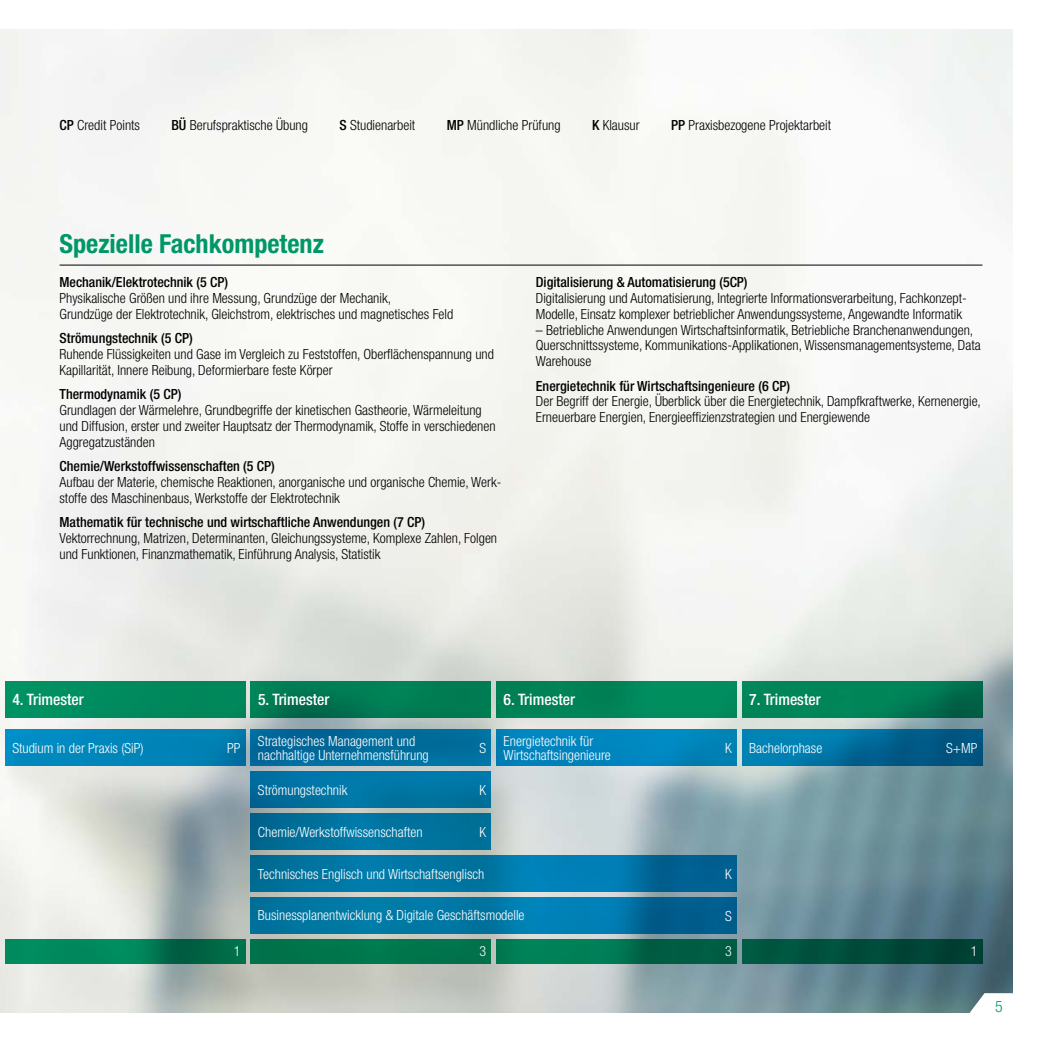
<style>
.page{position:relative;width:1042px;height:1042px;background:#fff}
.page>*{position:absolute;margin:0;border:0;box-sizing:border-box;transform-origin:0 0}
.t1{font:700 condensed 26.25px "Helvetica Neue LT Std";color:#009768}
.t2{font:500 condensed 15.75px "Helvetica Neue LT Std";color:#fff}
.t3{font:300 condensed 15.75px "Helvetica Neue LT Std";color:#009768}
.t4{font:300 condensed 14px/15.8px "Helvetica Neue LT Std";color:#000}
.t5{font:300 condensed 14px/14px "Helvetica Neue LT Std";color:#fff}
.t6{font:500 condensed 14px "Helvetica Neue LT Std";color:#000}
.s1{font-weight:500}
</style>
<div class="page">
<img style="left:0;top:30px;width:1012px;height:982px">
<svg style="left:967px;top:993px;width:46px;height:20px"></svg>
<hr style="left:60px;top:265px;width:922px;height:1px;background:#000">
<div style="left:5px;top:681px;width:241px;height:36px;background:#008a5d"></div>
<div style="left:251px;top:681px;width:240px;height:36px;background:linear-gradient(to bottom,#008157,#00734f)"></div>
<div style="left:496px;top:681px;width:241px;height:36px;background:#008559"></div>
<svg style="left:742px;top:681px;width:240px;height:36px;fill:#008559"></svg>
<svg style="left:5px;top:939px;width:241px;height:24px;fill:#00885c"></svg>
<div style="left:251px;top:939px;width:240px;height:24px;background:#00744c"></div>
<svg style="left:496px;top:939px;width:241px;height:24px"></svg>
<div style="left:742px;top:939px;width:240px;height:24px;background:linear-gradient(to right,#005b43,#003d31)"></div>
<div style="left:496px;top:729px;width:241px;height:37px;background:linear-gradient(to right,#0084be,#0085bb)"></div>
<svg style="left:742px;top:729px;width:240px;height:37px"></svg>
<div style="left:251px;top:729px;width:240px;height:37px;background:#006c9b"></div>
<svg style="left:251px;top:771px;width:240px;height:37px;fill:#0075a3"></svg>
<svg style="left:251px;top:813px;width:240px;height:37px;fill:#00719c"></svg>
<svg style="left:251px;top:855px;width:486px;height:37px"></svg>
<svg style="left:251px;top:897px;width:486px;height:37px;fill:#0077a3"></svg>
<div style="left:5px;top:729px;width:241px;height:37px;background:linear-gradient(to right,#008fc6,#007bad)"></div>
<p class="t4" style="left:59px;top:117px;width:82px"><span class="s1">CP</span> Credit Points</p>
<p class="t4" style="left:171px;top:117px;width:138px"><span class="s1">BÜ</span> Berufspraktische Übung</p>
<p class="t4" style="left:339px;top:117px;width:77px"><span class="s1">S</span> Studienarbeit</p>
<p class="t4" style="left:447px;top:117px;width:115px"><span class="s1">MP</span> Mündliche Prüfung</p>
<p class="t4" style="left:592px;top:117px;width:49px"><span class="s1">K</span> Klausur</p>
<p class="t4" style="left:671px;top:117px;width:162px"><span class="s1">PP</span> Praxisbezogene Projektarbeit</p>
<h1 class="t1" style="left:60px;top:228px;width:266px">Spezielle Fachkompetenz</h1>
<p class="t6" style="left:60px;top:274px;width:170px">Mechanik/Elektrotechnik (5 CP)</p>
<p class="t4" style="left:60px;top:290px;width:395px">Physikalische Größen und ihre Messung, Grundzüge der Mechanik,<br>Grundzüge der Elektrotechnik, Gleichstrom, elektrisches und magnetisches Feld</p>
<p class="t6" style="left:60px;top:330px;width:135px">Strömungstechnik (5 CP)</p>
<p class="t4" style="left:60px;top:346px;width:436px">Ruhende Flüssigkeiten und Gase im Vergleich zu Feststoffen, Oberflächenspannung und<br>Kapillarität, Innere Reibung, Deformierbare feste Körper</p>
<p class="t6" style="left:60px;top:386px;width:123px">Thermodynamik (5 CP)</p>
<p class="t4" style="left:60px;top:402px;width:438px">Grundlagen der Wärmelehre, Grundbegriffe der kinetischen Gastheorie, Wärmeleitung und Diffusion, erster und zweiter Hauptsatz der Thermodynamik, Stoffe in verschiedenen<br>Aggregatzuständen</p>
<p class="t6" style="left:60px;top:458px;width:217px">Chemie/Werkstoffwissenschaften (5 CP)</p>
<p class="t4" style="left:60px;top:474px;width:443px">Aufbau der Materie, chemische Reaktionen, anorganische und organische Chemie, Werk&shy;stoffe des Maschinenbaus, Werkstoffe der Elektrotechnik</p>
<p class="t6" style="left:60px;top:514px;width:367px">Mathematik für technische und wirtschaftliche Anwendungen (7 CP)</p>
<p class="t4" style="left:60px;top:530px;width:439px">Vektorrechnung, Matrizen, Determinanten, Gleichungssysteme, Komplexe Zahlen, Folgen und Funktionen, Finanzmathematik, Einführung Analysis, Statistik</p>
<p class="t6" style="left:536px;top:274px;width:213px">Digitalisierung &amp; Automatisierung (5CP)</p>
<p class="t4" style="left:536px;top:290px;width:432px">Digitalisierung und Automatisierung, Integrierte Informationsverarbeitung, Fachkonzept-<br>Modelle, Einsatz komplexer betrieblicher Anwendungssysteme, Angewandte Informatik</p>
<p class="t4" style="left:536px;top:322px;width:446px">– Betriebliche Anwendungen Wirtschaftsinformatik, Betriebliche Branchenanwendungen,<br>Querschnittssysteme, Kommunikations-Applikationen, Wissensmanagementsysteme, Data<br>Warehouse</p>
<p class="t6" style="left:536px;top:377px;width:256px">Energietechnik für Wirtschaftsingenieure (6 CP)</p>
<p class="t4" style="left:536px;top:393px;width:447px">Der Begriff der Energie, Überblick über die Energietechnik, Dampfkraftwerke, Kernenergie,<br>Erneuerbare Energien, Energieeffizienzstrategien und Energiewende</p>
<p class="t2" style="left:12px;top:690px;width:73px">4. Trimester</p>
<p class="t2" style="left:258px;top:690px;width:73px">5. Trimester</p>
<p class="t2" style="left:503px;top:690px;width:73px">6. Trimester</p>
<p class="t2" style="left:749px;top:690px;width:73px">7. Trimester</p>
<p class="t5" style="left:503px;top:734px;width:109px">Energietechnik für<br>Wirtschaftsingenieure</p>
<p class="t5" style="left:749px;top:741px;width:75px">Bachelorphase</p>
<p class="t5" style="left:258px;top:734px;width:172px">Strategisches Management und nachhaltige Unternehmensführung</p>
<p class="t5" style="left:258px;top:783px;width:91px">Strömungstechnik</p>
<p class="t5" style="left:258px;top:825px;width:166px">Chemie/Werkstoffwissenschaften</p>
<p class="t5" style="left:258px;top:866px;width:228px">Technisches Englisch und Wirtschaftsenglisch</p>
<p class="t5" style="left:258px;top:908px;width:268px">Businessplanentwicklung &amp; Digitale Geschäftsmodelle</p>
<p class="t5" style="left:12px;top:741px;width:133px">Studium in der Praxis (SiP)</p>
<p class="t5" style="left:479px;top:741px;width:8px">S</p>
<p class="t5" style="left:725px;top:741px;width:8px">K</p>
<p class="t5" style="left:946px;top:741px;width:33px">S+MP</p>
<p class="t5" style="left:479px;top:783px;width:8px">K</p>
<p class="t5" style="left:479px;top:825px;width:8px">K</p>
<p class="t5" style="left:725px;top:867px;width:8px">K</p>
<p class="t5" style="left:725px;top:908px;width:8px">S</p>
<p class="t5" style="left:227px;top:741px;width:15px">PP</p>
<p class="t5" style="left:234px;top:944px;width:8px">1</p>
<p class="t5" style="left:479px;top:944px;width:8px">3</p>
<p class="t5" style="left:725px;top:944px;width:8px">3</p>
<p class="t5" style="left:970px;top:944px;width:8px">1</p>
<p class="t3" style="left:995px;top:997px;width:9px">5</p>
</div>
